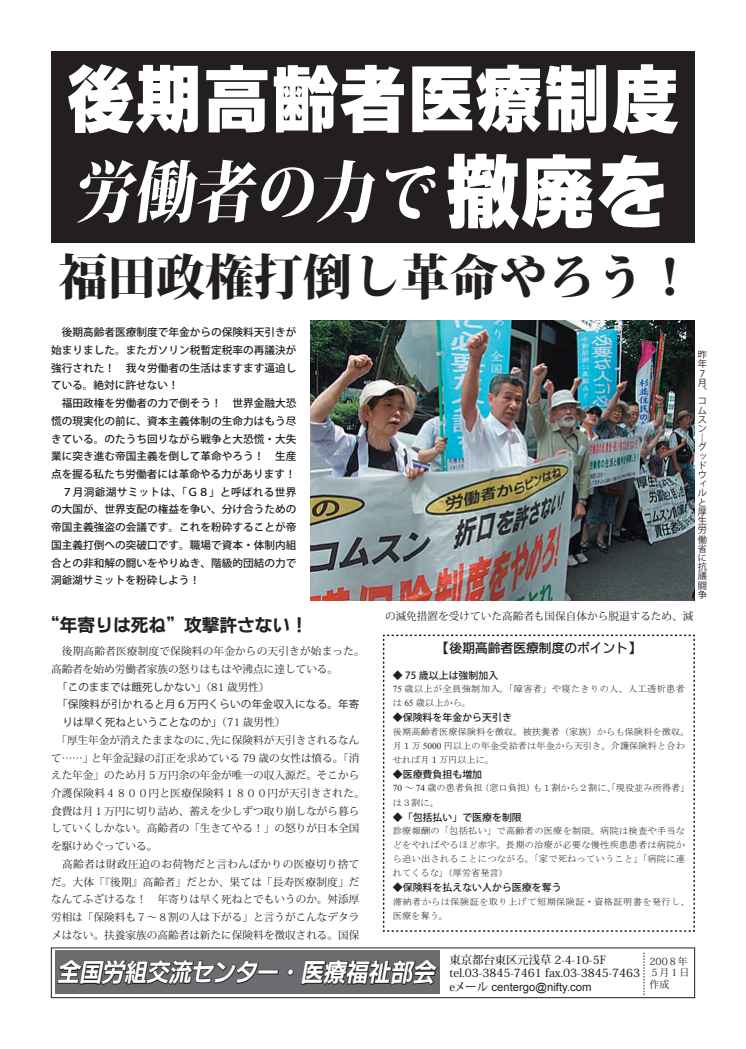
<style>
.page{position:relative;width:746px;height:1049px;background:#fff}
.page>*{position:absolute;margin:0;border:0;box-sizing:border-box;transform-origin:0 0}
.t1{font:81.9px "PS NOW GU 90 pv RKSJ H";color:#fff;scale:.91 1}
.t2{font:74.8px "PS NOW GU 90 pv RKSJ H";color:#fff;scale:.91 1}
.t3{font:800 66.3px "Koz Min Std";color:#fff;scale:.91 1}
.t4{font:800 48.9px "Koz Min Std";color:#231f20}
.t5{font:italic 24.8px "FGP Kaku Gothic Ca U";color:#fff;scale:.9 1}
.t6{font:17.7px "FG Kaku Gothic Ca U";color:#231f20}
.t7{font:12.8px "FG Kaku Gothic Ca B";color:#231f20}
.t8{font:500 11.3px "Koz Min Std";color:#231f20}
.t9{font:11.3px "Arial";color:#231f20}
.t10{font:10.6px/17.7px "Koz Min Std";color:#231f20}
.t11{font:500 10.6px/17.7px "Koz Go Std";letter-spacing:.005em;color:#231f20;text-align:justify}
.t12{font:10.6px/17.7px "Koz Go Std";letter-spacing:.01em;color:#231f20}
.t13{font:10.6px/17.7px "Koz Min Std";letter-spacing:.02em;color:#231f20}
.t14{font:500 9.9px "Koz Go Std";color:#231f20}
.t15{font:9.9px/11.3px "Koz Min Std";color:#231f20}
.t16{font:9.2px/14.2px "MS Mincho";letter-spacing:.005em;color:#231f20}
.t17{font:9.2px/14.4px "MS Mincho";letter-spacing:.035em;color:#231f20}
.t18{font:9.2px/14.2px "MS Mincho";letter-spacing:.045em;color:#231f20}
.t19{font:9.2px/9.2px "Koz Go Std";color:#231f20}
.s1{font-family:"Koz Min Std"}
.s2{font-family:"Times New Roman"}
.s3{font-family:"Koz Min Std";font-weight:500}
</style>
<div class="page">
<div style="left:51px;top:51px;width:643px;height:191px;background:#231f20"></div>
<img style="left:310px;top:320px;width:384px;height:280px">
<svg style="left:382px;top:634px;width:313px;height:298px"></svg>
<div style="left:55px;top:951px;width:384px;height:43px;background:#6c6d70"></div>
<svg style="left:57px;top:959px;width:222px;height:27px"></svg>
<svg style="left:286px;top:950px;width:153px;height:35px"></svg>
<div style="left:51px;top:947px;width:643px;height:51px;border:1px solid #231f20"></div>
<svg style="left:643px;top:952px;width:1px;height:43px"></svg>
<p class="t2" style="left:67px;top:61px;width:674px">後期高齢者医療制度</p>
<p class="t1" style="left:445px;top:150px;width:247px">撤廃を</p>
<p class="t3" style="left:74px;top:148px;width:410px">労働者の力で</p>
<p class="t4" style="left:58px;top:245px;width:637px">福田政権打倒し革命やろう!</p>
<p class="t11" style="left:51px;top:324px;width:247px">　後期高齢者医療制度で年金からの保険料天引きが始まりました。またガソリン税暫定税率の再議決が強行された！　我々労働者の生活はますます逼迫している。絶対に許せない!</p>
<p class="t11" style="left:51px;top:395px;width:247px;text-indent:11px">福田政権を労働者の力で倒そう！　世界金融大恐慌の現実化の前に、資本主義体制の生命力はもう尽きている。のたうち回りながら戦争と大恐慌・大失業に突き進む帝国主義を倒して革命やろう！　生産点を握る私たち労働者には革命やる力があります!</p>
<p class="t11" style="left:51px;top:483px;width:247px;text-indent:11px">７月洞爺湖サミットは、「Ｇ８」と呼ばれる世界の大国が、世界支配の権益を争い、分け合うための帝国主義強盗の会議です。これを粉砕することが帝国主義打倒への突破口です。職場で資本・体制内組合との非和解の闘いをやりぬき、階級的団結の力で洞爺湖サミットを粉砕しよう!</p>
<p class="t6" style="left:42px;top:616px;width:267px">“年寄りは死ね”攻撃許さない!</p>
<p class="t13" style="left:51px;top:642px;width:315px">　後期高齢者医療制度で保険料の年金からの天引きが始まった。高齢者を始め労働者家族の怒りはもはや沸点に達している。</p>
<p class="t12" style="left:57px;top:678px;width:214px">「このままでは餓死しかない」<span class="s1">（81 歳男性(</span></p>
<p class="t12" style="left:62px;top:696px;width:299px;text-indent:-5px">「保険料が引かれると月６万円くらいの年金収入になる。年寄りは早く死ねということなのか」<span class="s1">（71 歳男性(</span></p>
<p class="t10" style="left:210px;top:731px;width:150px">先に保険料が天引きされるなん</p>
<p class="t19" style="left:697px;top:351px;width:10px">昨年</p>
<p class="t19" style="left:697px;top:369px;width:8px">７</p>
<p class="t19" style="left:697px;top:378px;width:9px">月</p>
<p class="t19" style="left:697px;top:387px;width:10px">、</p>
<p class="t19" style="left:697px;top:397px;width:10px;text-align:justify">コムスン</p>
<p class="t19" style="left:706px;top:433px;width:11px;rotate:90deg">―</p>
<p class="t19" style="left:697px;top:443px;width:11px">グッドウィルと厚生労働省に抗議闘争</p>
<p class="t10" style="left:385px;top:607px;width:310px">の減免措置を受けていた高齢者も国保自体から脱退するため、減</p>
<p class="t7" style="left:437px;top:642px;width:206px">【後期高齢者医療制度のポイント【</p>
<p class="t14" style="left:393px;top:669px;width:107px">◆ 75 歳以上は強制加入</p>
<p class="t17" style="left:393px;top:681px;width:293px"><span class="s2">75</span> 歳以上が全員強制加入。「障害者」や寝たきりの人、人工透析患者は <span class="s2">65</span> 歳以上から。</p>
<p class="t14" style="left:393px;top:711px;width:121px">◆保険料を年金から天引き</p>
<p class="t16" style="left:393px;top:724px;width:298px">後期高齢者医療保険料を徴収。被扶養者（家族）からも保険料を徴収。月１万 <span class="s2">5000</span> 円以上の年金受給者は年金から天引き。介護保険料と合わせれば月１万円以上に。</p>
<p class="t14" style="left:393px;top:768px;width:91px">◆医療費負担も増加</p>
<p class="t16" style="left:533px;top:781px;width:158px">も１割から２割に、「現役並み所得者「</p>
<p class="t10" style="left:91px;top:731px;width:270px;text-indent:-40px">　「厚生年金が消えたままなのに、<br>と年金記録の訂正を求めている 79 歳の女性は憤る。「消</p>
<p class="t10" style="left:51px;top:749px;width:315px">て……」<br>えた年金」のため月５万円余の年金が唯一の収入源だ。そこから介護保険料４８００円と医療保険料１８００円が天引きされた。食費は月１万円に切り詰め、蓄えを少しずつ取り崩しながら暮らしていくしかない。高齢者の「生きてやる！」の怒りが日本全国を駆けめぐっている。</p>
<p class="t10" style="left:51px;top:855px;width:310px;text-align:justify">　高齢者は財政圧迫のお荷物だと言わんばかりの医療切り捨てだ。大体「『後期』高齢者」だとか、果ては「長寿医療制度」だなんてふざけるな！　年寄りは早く死ねとでもいうのか。舛添厚労相は「保険料も７～８割の人は下がる」と言うがこんなデタラメはない。扶養家族の高齢者は新たに保険料を徴収される。国保</p>
<p class="t16" style="left:393px;top:780px;width:91px"><span class="s2">70</span> ～ <span class="s2">74</span> 歳の患者負担は３割に。</p>
<p class="t14" style="left:393px;top:811px;width:130px">◆「包括払い」で医療を制限</p>
<p class="t16" style="left:393px;top:823px;width:294px;text-align:justify">診療報酬の「包括払い」で高齢者の医療を制限。病院は検査や手当などをやればやるほど赤字。長期の治療が必要な慢性疾患患者は病院から追い出されることにつながる。「家で死ねっていうこと」「病院に連れてくるな」（厚労省発言(</p>
<p class="t14" style="left:393px;top:881px;width:170px">◆保険料を払えない人から医療を奪う</p>
<p class="t18" style="left:393px;top:894px;width:298px">滞納者からは保険証を取り上げて短期保険証・資格証明書を発行し、医療を奪う。</p>
<p class="t8" style="left:449px;top:952px;width:158px">東京都台東区元浅草 2-4-10-5F</p>
<p class="t16" style="left:480px;top:781px;width:57px">（窓口負担）</p>
<p class="t15" style="left:649px;top:956px;width:40px">200８年</p>
<p class="t15" style="left:649px;top:967px;width:41px">５月１日作成</p>
<p class="t5" style="left:57px;top:960px;width:426px">全国労組交流センター・医療福祉部会</p>
<p class="t8" style="left:449px;top:966px;width:192px">tel.03-3845-7461 fax.03-3845-7463</p>
<p class="t9" style="left:449px;top:979px;width:144px"><span class="s3">eメール</span> centergo@nifty.com</p>
</div>
